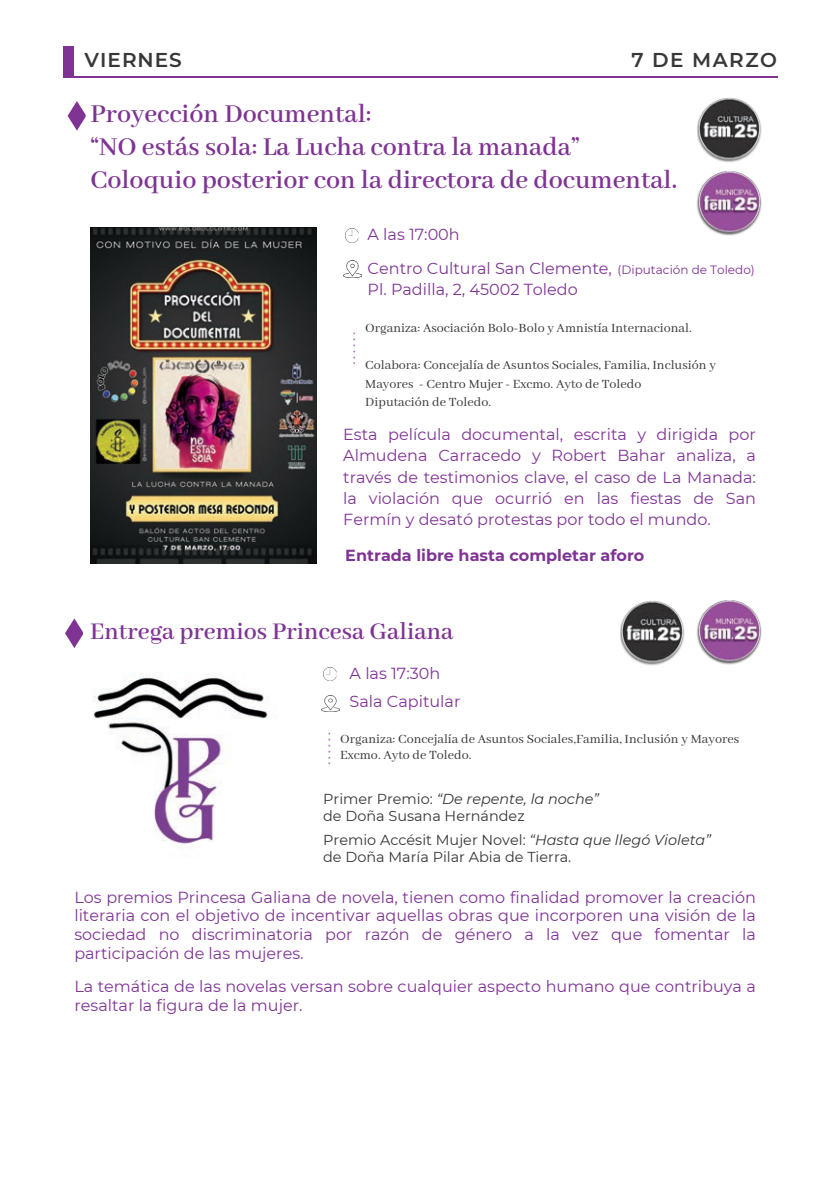
<style>
.page{position:relative;width:840px;height:1191px;background:#fff}
.page>*{position:absolute;margin:0;border:0;box-sizing:border-box;transform-origin:0 0}
.t1{font:600 28px/33px "Abhaya Libre";color:#7f3494}
.t2{font:600 26px "Abhaya Libre";color:#7f3494}
.t3{font:600 20px "Montserrat";letter-spacing:.05em;color:#373738}
.t4{font:16px/21.4px "Montserrat";color:#7f3494}
.t5{font:700 16px "Montserrat";color:#7f3494}
.t6{font:14.4px/16.8px "Montserrat";color:#373738}
.t7{font:14px/18.6px "Abhaya Libre";color:#373738}
.t8{font:12px "Montserrat";color:#7f3494}
.s1{font-style:italic}
</style>
<div class="page">
<div style="left:63px;top:46px;width:10px;height:31px;background:#7f3494"></div>
<hr style="left:63px;top:76px;width:713px;height:1px;background:#7f3494">
<svg style="left:353px;top:332px;width:2px;height:32px"></svg>
<img style="left:90px;top:227px;width:227px;height:336px">
<svg style="left:345px;top:229px;width:13px;height:13px"></svg>
<img style="left:343px;top:261px;width:18px;height:16px">
<svg style="left:68px;top:101px;width:18px;height:30px"></svg>
<img style="left:660px;top:76px;width:118px;height:62px">
<img style="left:321px;top:695px;width:18px;height:16px">
<svg style="left:323px;top:667px;width:13px;height:13px"></svg>
<svg style="left:328px;top:732px;width:2px;height:32px"></svg>
<svg style="left:65px;top:618px;width:18px;height:30px"></svg>
<img style="left:620px;top:600px;width:40px;height:66px">
<img style="left:93px;top:673px;width:176px;height:174px">
<img style="left:696px;top:138px;width:66px;height:98px">
<img style="left:660px;top:600px;width:102px;height:65px">
<p class="t3" style="left:85px;top:46px;width:99px">VIERNES</p>
<p class="t3" style="left:631px;top:46px;width:147px">7 DE MARZO</p>
<p class="t1" style="left:90px;top:98px;width:587px">Proyección Documental:<br>“NO estás sola: La Lucha contra la manada”<br>Coloquio posterior con la directora de documental.</p>
<p class="t4" style="left:367px;top:217px;width:246px;line-height:33.8px">A las 17:00h<br>Centro Cultural San Clemente,</p>
<p class="t4" style="left:367px;top:278px;width:211px">Pl. Padilla, 2, 45002 Toledo</p>
<p class="t8" style="left:617px;top:262px;width:139px">(Diputación de Toledo)</p>
<p class="t7" style="left:365px;top:319px;width:328px">Organiza: Asociación Bolo-Bolo y Amnistía Internacional.</p>
<p class="t7" style="left:365px;top:356px;width:352px">Colabora: Concejalía de Asuntos Sociales, Familia, Inclusión y<br>Mayores - Centro Mujer - Excmo. Ayto de Toledo<br>Diputación de Toledo.</p>
<p class="t4" style="left:343px;top:423px;width:414px;text-align:justify">Esta película documental, escrita y dirigida por Almudena Carracedo y Robert Bahar analiza, a través de testimonios clave, el caso de La Manada: la violación que ocurrió en las fiestas de San Fermín y desató protestas por todo el mundo.</p>
<p class="t5" style="left:345px;top:544px;width:300px">Entrada libre hasta completar aforo</p>
<p class="t2" style="left:90px;top:618px;width:364px">Entrega premios Princesa Galiana</p>
<p class="t4" style="left:349px;top:658px;width:112px;line-height:28.4px">A las 17:30h<br>Sala Capitular</p>
<p class="t7" style="left:340px;top:731px;width:400px;line-height:16.4px">Organiza: Concejalía de Asuntos Sociales,Familia, Inclusión y Mayores<br>Excmo. Ayto de Toledo.</p>
<p class="t6" style="left:323px;top:790px;width:277px">Primer Premio: <span class="s1">“De repente, la noche” </span>de Doña Susana Hernández</p>
<p class="t6" style="left:323px;top:831px;width:389px">Premio Accésit Mujer Novel: <span class="s1">“Hasta que llegó Violeta” </span>de Doña María Pilar Abia de Tierra.</p>
<p class="t4" style="left:74px;top:887px;width:682px;line-height:18.6px;text-align:justify">Los premios Princesa Galiana de novela, tienen como finalidad promover la creación literaria con el objetivo de incentivar aquellas obras que incorporen una visión de la sociedad no discriminatoria por razón de género a la vez que fomentar la participación de las mujeres.</p>
<p class="t4" style="left:74px;top:976px;width:682px;line-height:18.6px">La temática de las novelas versan sobre cualquier aspecto humano que contribuya a resaltar la figura de la mujer.</p>
</div>
